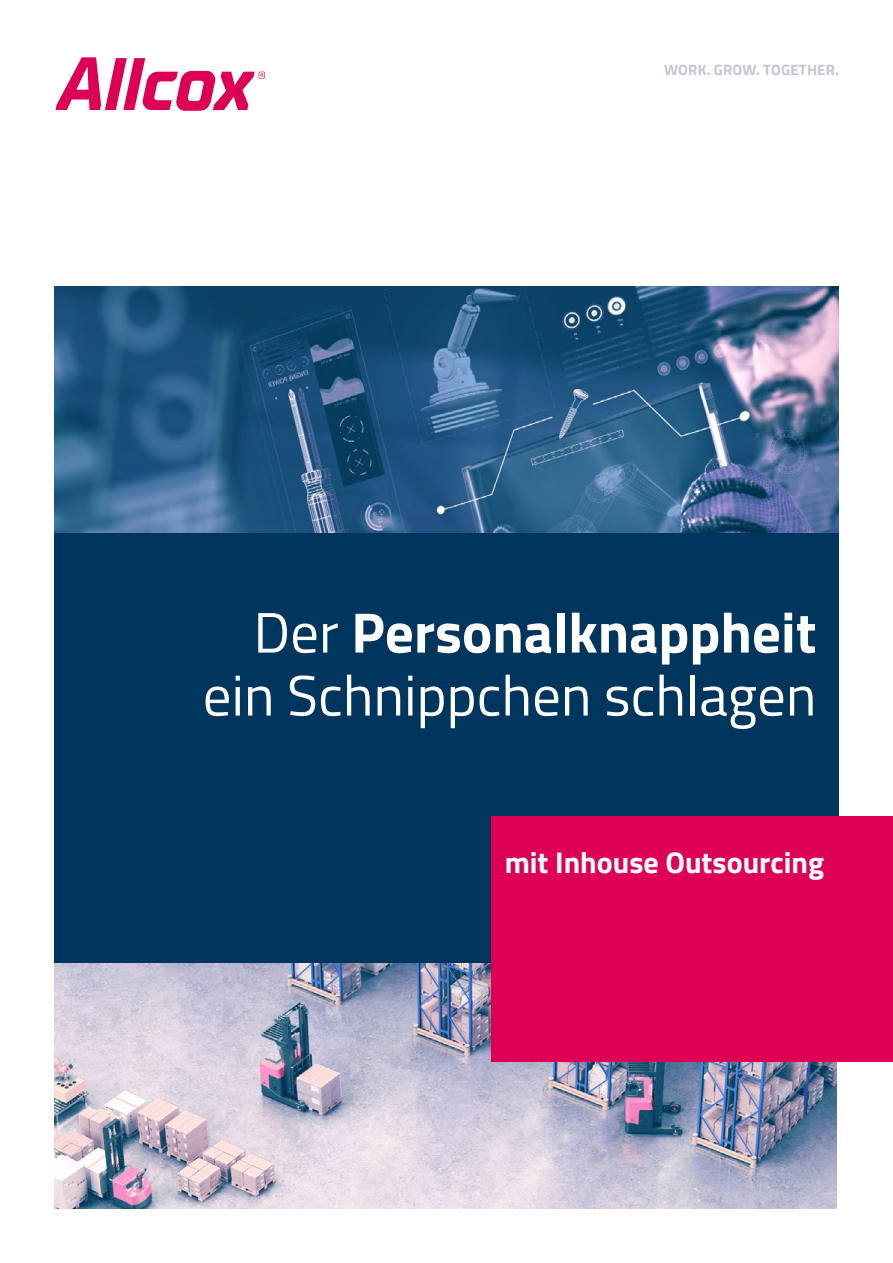
<style>
.page{position:relative;width:893px;height:1263px;background:#fff}
.page>*{position:absolute;margin:0;border:0;box-sizing:border-box;transform-origin:0 0}
.t1{font:57px/63px "Titillium Web";color:#fff;text-align:right}
.t2{font:700 30px "Titillium Web";color:#fff}
.t3{font:700 15px "Titillium Web";letter-spacing:.01em;color:#c3c6d4}
.s1{font-weight:700}
</style>
<div class="page">
<div style="left:54px;top:533px;width:785px;height:430px;background:#00355d"></div>
<svg style="left:56px;top:57px;width:209px;height:54px"></svg>
<img style="left:54px;top:287px;width:785px;height:246px">
<img style="left:54px;top:963px;width:782px;height:246px">
<div style="left:492px;top:816px;width:401px;height:246px;background:#dd0054"></div>
<p class="t3" style="left:664px;top:58px;width:176px">WORK. GROW. TOGETHER.</p>
<p class="t1" style="left:203px;top:598px;width:615px">Der <span class="s1">Personalknappheit </span>ein Schnippchen schlagen</p>
<p class="t2" style="left:505px;top:840px;width:321px">mit Inhouse Outsourcing</p>
</div>
